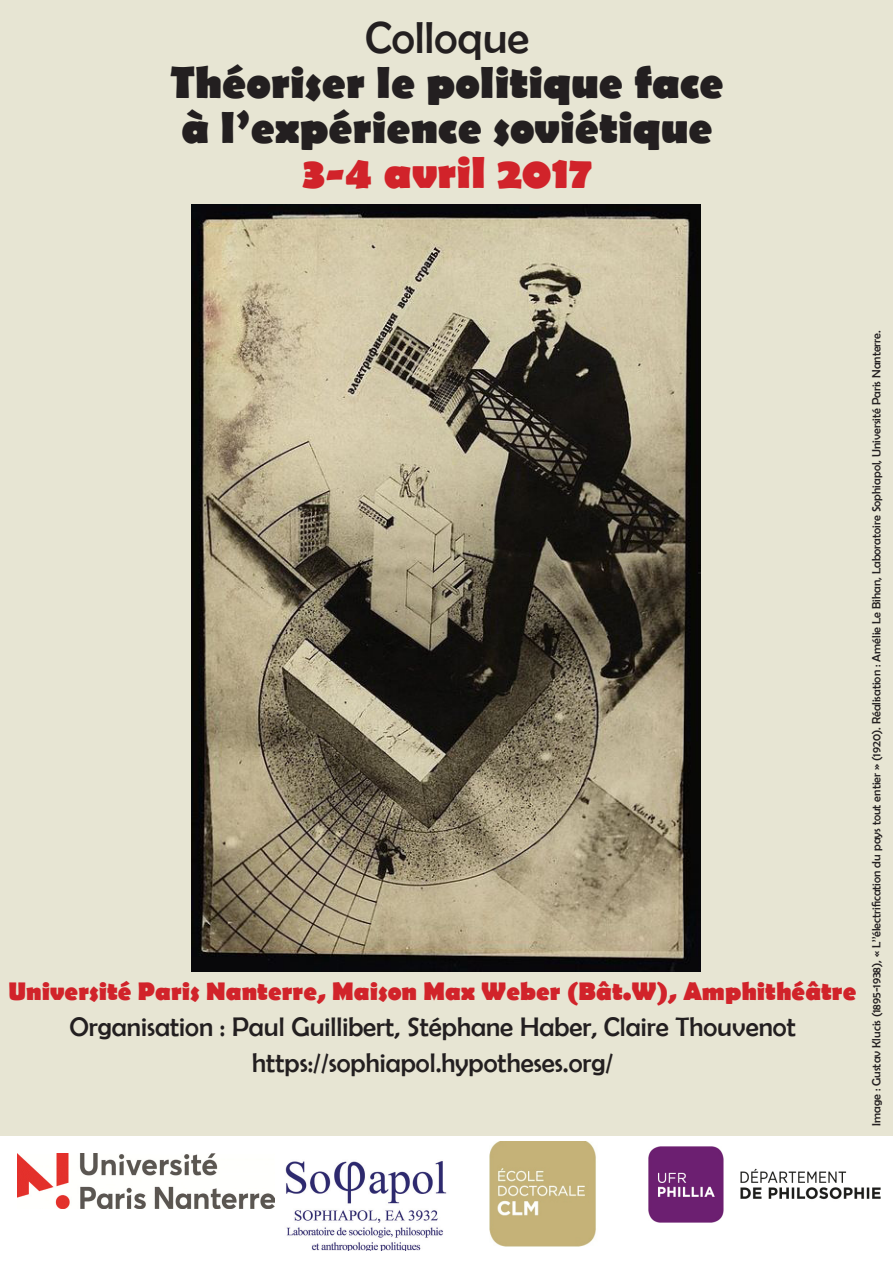
<style>
.page{position:relative;width:893px;height:1263px;background:#fff}
.page>*{position:absolute;margin:0;border:0;box-sizing:border-box;transform-origin:0 0}
.t1{font:700 45px "Berlin Sans FB";color:#231f20}
.t2{font:700 45px "Berlin Sans FB";color:#d1232a}
.t3{font:45px "Berlin Sans FB";color:#231f20}
.t4{font:27px "Berlin Sans FB";color:#231f20}
.t5{font:700 25.5px "Berlin Sans FB";color:#d1232a}
.t6{font:12px "Berlin Sans FB";color:#231f20}
</style>
<div class="page">
<div style="left:0;top:0;width:893px;height:1135px;background:#e7e5d3"></div>
<img style="left:191px;top:204px;width:510px;height:768px">
<img style="left:17px;top:1154px;width:257px;height:54px">
<img style="left:285px;top:1161px;width:162px;height:90px">
<img style="left:489px;top:1142px;width:108px;height:104px">
<img style="left:648px;top:1146px;width:232px;height:76px">
<p class="t3" style="left:365px;top:13px;width:166px">Colloque</p>
<p class="t1" style="left:170px;top:57px;width:555px">Théoriser le politique face</p>
<p class="t1" style="left:181px;top:102px;width:533px">à l’expérience soviétique</p>
<p class="t2" style="left:302px;top:147px;width:291px">3-4 avril 2017</p>
<p class="t5" style="left:9px;top:977px;width:849px">Université Paris Nanterre, Maison Max Weber (Bât.W), Amphithéâtre</p>
<p class="t4" style="left:69px;top:1012px;width:728px">Organisation : Paul Guillibert, Stéphane Haber, Claire Thouvenot</p>
<p class="t4" style="left:252px;top:1048px;width:363px">https://sophiapol.hypotheses.org/</p>
<p class="t6" style="left:870px;top:1126px;width:797px;rotate:-90deg">Image : Gustav Klucis (1895-1938), « L’’électrification du pays tout entier » (1920). Réalisation : Amélie Le Bihan, Laboratoire Sophiapol, Université Paris Nanterre.</p>
</div>
